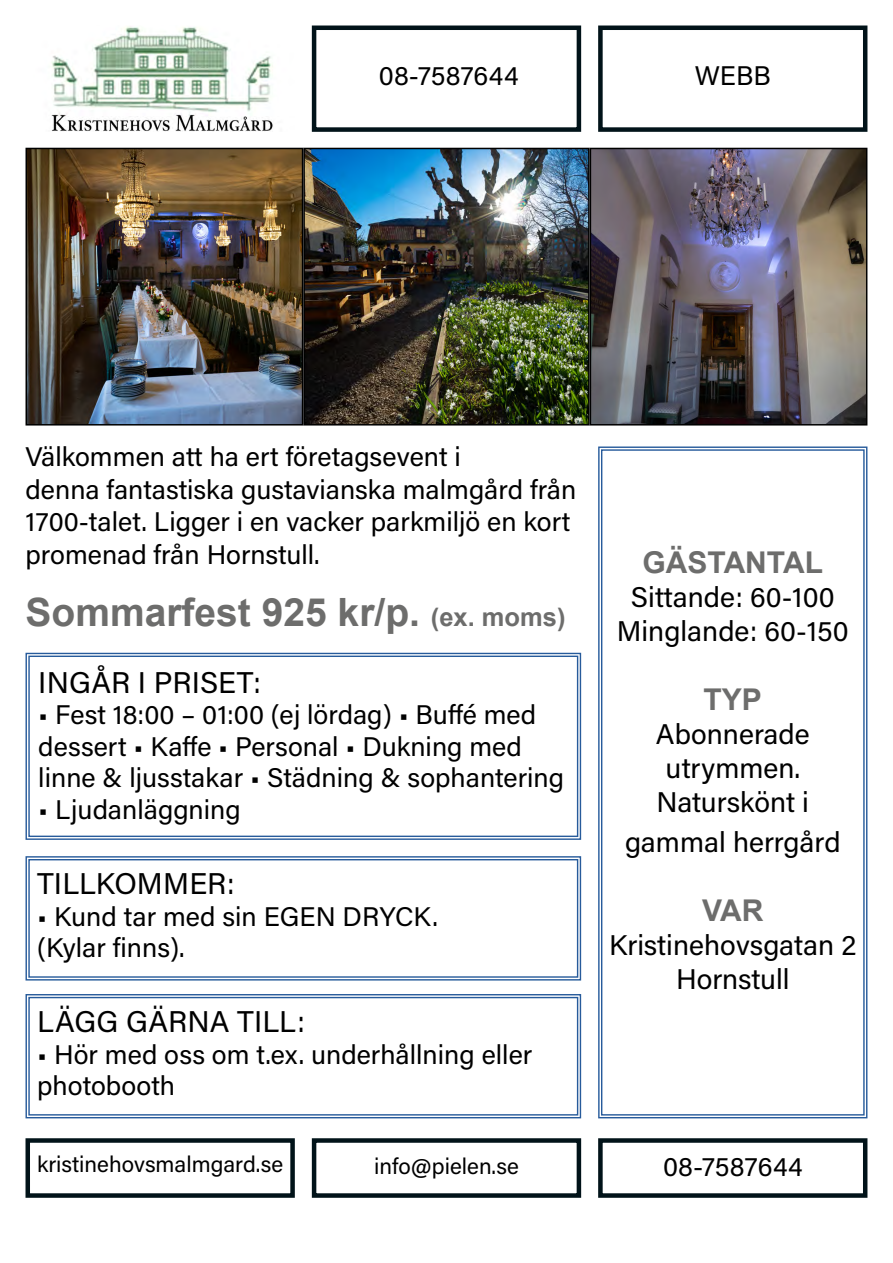
<style>
.page{position:relative;width:893px;height:1263px;background:#fff}
.page>*{position:absolute;margin:0;border:0;box-sizing:border-box;transform-origin:0 0}
.t1{font:700 39px "Arial";color:#6d6d6c}
.t2{font:30px "Acumin Variable Concept";color:#000}
.t3{font:700 30px "Arial";color:#6d6d6c}
.t4{font:28.5px/34.2px "Acumin Variable Concept";color:#000;text-align:center}
.t5{font:27px/31.5px "Acumin Variable Concept";color:#000}
.t6{font:22.5px "Acumin Variable Concept";color:#000}
.s1{font-size:25.5px}
</style>
<div class="page">
<img style="left:51px;top:26px;width:222px;height:106px">
<div style="left:312px;top:26px;width:269px;height:106px;border:4px solid #011319"></div>
<div style="left:598px;top:26px;width:269px;height:106px;border:4px solid #011319"></div>
<svg style="left:598px;top:446px;width:270px;height:673px"></svg>
<div style="left:601px;top:449px;width:264px;height:666px;border:1px solid #275b9b"></div>
<div style="left:598px;top:1138px;width:269px;height:60px;border:4px solid #011319"></div>
<div style="left:312px;top:1138px;width:269px;height:60px;border:4px solid #011319"></div>
<div style="left:26px;top:1138px;width:269px;height:60px;border:4px solid #011319"></div>
<svg style="left:25px;top:652px;width:557px;height:188px"></svg>
<div style="left:28px;top:656px;width:550px;height:181px;border:1px solid #275b9b"></div>
<img style="left:29px;top:151px;width:835px;height:271px">
<div style="left:26px;top:148px;width:277px;height:277px;border:2px solid #000"></div>
<div style="left:303px;top:148px;width:287px;height:277px;border:2px solid #000"></div>
<div style="left:590px;top:148px;width:277px;height:277px;border:2px solid #000"></div>
<svg style="left:25px;top:994px;width:557px;height:125px"></svg>
<div style="left:28px;top:997px;width:550px;height:118px;border:1px solid #275b9b"></div>
<svg style="left:25px;top:856px;width:557px;height:125px"></svg>
<div style="left:28px;top:859px;width:550px;height:119px;border:1px solid #275b9b"></div>
<p class="t5" style="left:379px;top:59px;width:141px">08-7587644</p>
<p class="t5" style="left:695px;top:59px;width:78px">WEBB</p>
<p class="t5" style="left:26px;top:440px;width:552px;line-height:32.4px">Välkommen att ha ert företagsevent i<br>denna fantastiska gustavianska malmgård från 1700-talet. Ligger i en vacker parkmiljö en kort promenad från Hornstull.</p>
<h1 class="t1" style="left:26px;top:587px;width:541px">Sommarfest 925 kr/p. <span class="s1">(ex. moms)</span></h1>
<p class="t2" style="left:38px;top:661px;width:224px">INGÅR I PRISET:</p>
<p class="t5" style="left:38px;top:698px;width:527px">• Fest 18:00 – 01:00 (ej lördag) • Buffé med dessert • Kaffe • Personal • Dukning med linne &amp; ljusstakar • Städning &amp; sophantering</p>
<p class="t5" style="left:38px;top:792px;width:204px">• Ljudanläggning</p>
<p class="t2" style="left:37px;top:863px;width:199px">TILLKOMMER:</p>
<p class="t5" style="left:37px;top:899px;width:402px">• Kund tar med sin EGEN DRYCK. (Kylar finns).</p>
<p class="t2" style="left:37px;top:1001px;width:269px">LÄGG GÄRNA TILL:</p>
<p class="t5" style="left:37px;top:1037px;width:497px">• Hör med oss om t.ex. underhållning eller photobooth</p>
<p class="t3" style="left:642px;top:542px;width:182px">GÄSTANTAL</p>
<p class="t4" style="left:617px;top:579px;width:233px">Sittande: 60-100<br>Minglande: 60-150</p>
<p class="t3" style="left:704px;top:679px;width:60px">TYP</p>
<p class="t4" style="left:656px;top:716px;width:155px">Abonnerade utrymmen.<br>Naturskönt i</p>
<p class="t4" style="left:625px;top:824px;width:217px">gammal herrgård</p>
<p class="t3" style="left:702px;top:890px;width:63px">VAR</p>
<p class="t4" style="left:609px;top:927px;width:249px">Kristinehovsgatan 2<br>Hornstull</p>
<p class="t6" style="left:37px;top:1148px;width:247px">kristinehovsmalmgard.se</p>
<p class="t6" style="left:374px;top:1151px;width:146px">info@pielen.se</p>
<p class="t5" style="left:663px;top:1150px;width:141px">08-7587644</p>
</div>
